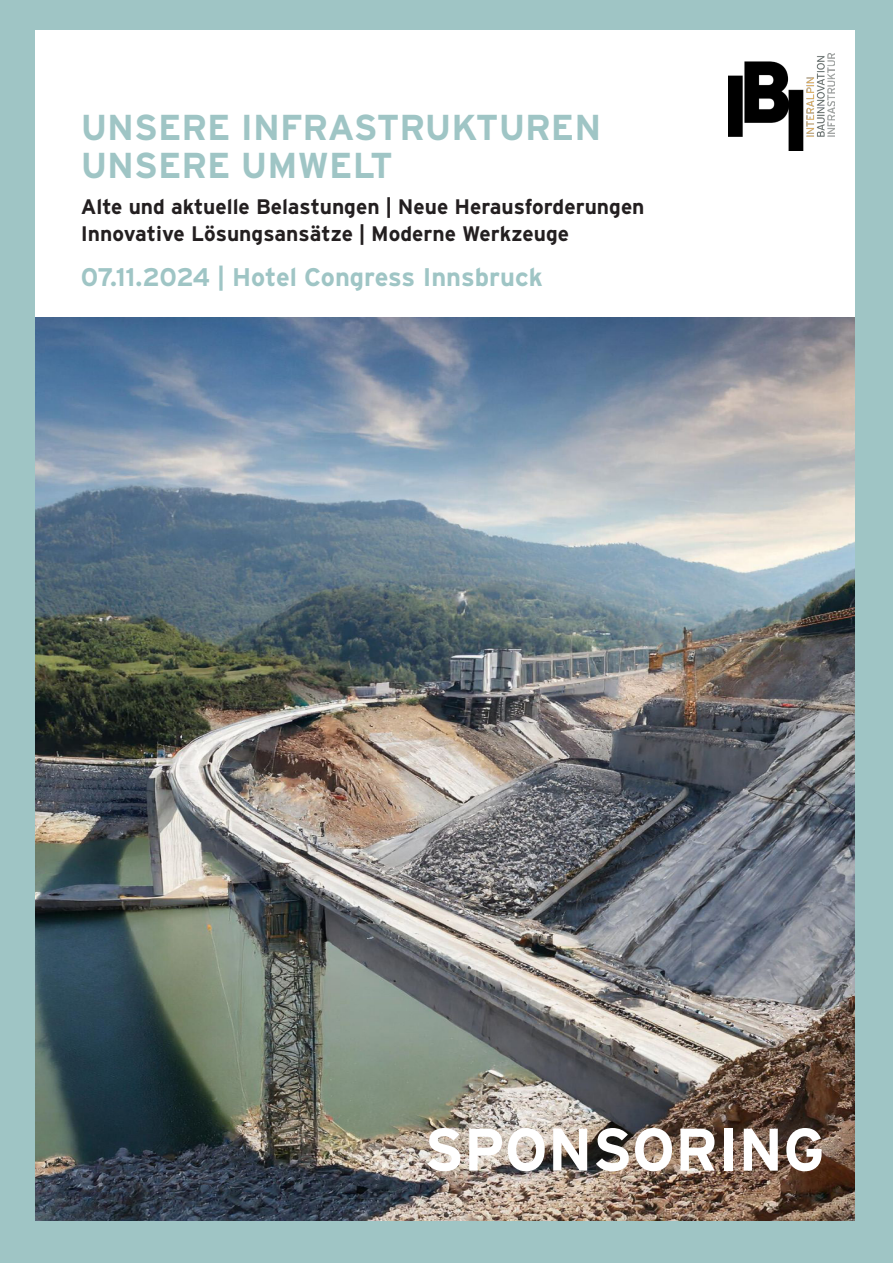
<style>
.page{position:relative;width:893px;height:1263px;background:#9fc5c5}
.page>*{position:absolute;margin:0;border:0;box-sizing:border-box;transform-origin:0 0}
.t1{font:700 60px "Interstate";color:#fff}
.t2{font:700 36px/37.5px "Interstate";color:#9fc5c5}
.t3{font:700 25.5px "Interstate";color:#9fc5c5}
.t4{font:700 21px/27px "Interstate";color:#231f20}
</style>
<div class="page">
<div style="left:35px;top:31px;width:820px;height:287px;background:#fff"></div>
<img style="left:728px;top:53px;width:106px;height:98px">
<img style="left:35px;top:318px;width:820px;height:902px">
<p class="t2" style="left:81px;top:109px;width:522px">UNSERE INFRASTRUKTUREN<br>UNSERE UMWELT</p>
<p class="t4" style="left:81px;top:193px;width:565px">Alte und aktuelle Belastungen | Neue Herausforderungen<br>Innovative Lösungsansätze | Moderne Werkzeuge</p>
<p class="t3" style="left:81px;top:263px;width:463px">07.11.2024 | Hotel Congress Innsbruck</p>
<p class="t1" style="left:424px;top:1116px;width:402px">SPONSORING</p>
</div>
